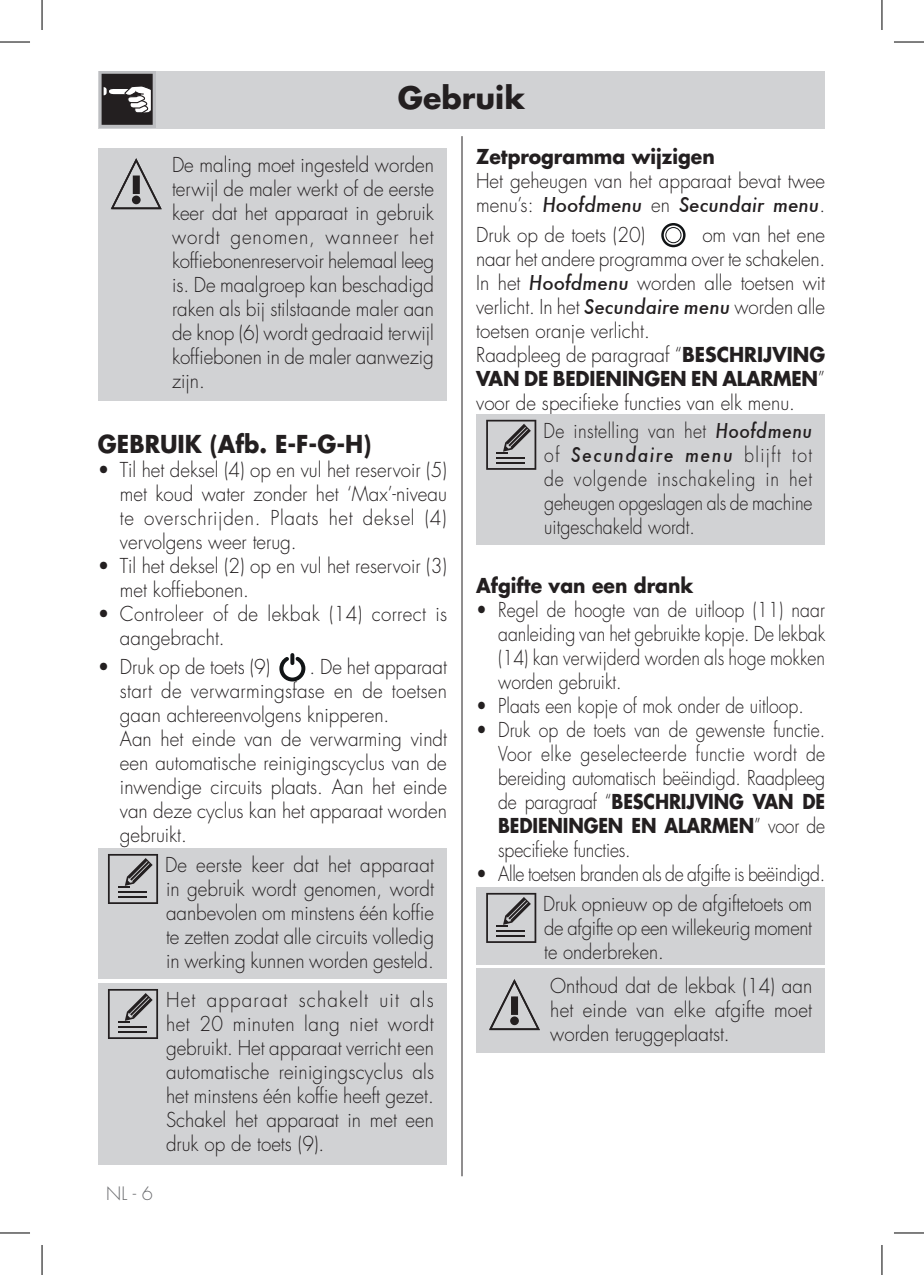
<style>
.page{position:relative;width:924px;height:1275px;background:#fff}
.page>*{position:absolute;margin:0;border:0;box-sizing:border-box;transform-origin:0 0}
.t1{font:700 30px "Futura";color:#231f20}
.t2{font:700 24px "Futura";color:#231f20;scale:.94 1}
.t3{font:300 20px/24px "Futura";color:#231f20;scale:.94 1}
.t4{font:300 20px/24px "Futura";color:#231f20;text-align:justify;scale:.88 1}
.t5{font:300 20px/24px "Futura";color:#231f20;scale:.92 1}
.t6{font:700 20px "Futura";color:#231f20;scale:.94 1}
.t7{font:300 18px "Futura";color:#6d6e71}
.s1{font-weight:500;font-style:italic}
.s2{font-weight:700}
</style>
<div class="page">
<hr style="left:461px;top:136px;width:1px;height:1040px;background:#231f20">
<div style="left:99px;top:71px;width:725px;height:58px;background:#d1d2d4"></div>
<div style="left:661px;top:223px;width:24px;height:24px;border:2px solid #111416;border-radius:50%"></div>
<div style="left:665px;top:227px;width:16px;height:16px;border:1px solid #111416;border-radius:50%"></div>
<div style="left:476px;top:414px;width:348px;height:131px;background:#d1d2d4"></div>
<svg style="left:486px;top:420px;width:50px;height:50px"></svg>
<div style="left:476px;top:887px;width:348px;height:78px;background:#d1d2d4"></div>
<svg style="left:486px;top:893px;width:50px;height:50px"></svg>
<div style="left:476px;top:969px;width:348px;height:84px;background:#d1d2d4"></div>
<svg style="left:489px;top:979px;width:50px;height:51px"></svg>
<div style="left:98px;top:148px;width:348px;height:252px;background:#d1d2d4"></div>
<svg style="left:110px;top:158px;width:52px;height:51px"></svg>
<svg style="left:279px;top:653px;width:27px;height:29px"></svg>
<div style="left:98px;top:848px;width:348px;height:131px;background:#d1d2d4"></div>
<svg style="left:108px;top:854px;width:50px;height:50px"></svg>
<div style="left:98px;top:983px;width:348px;height:181px;background:#d1d2d4"></div>
<svg style="left:108px;top:989px;width:50px;height:50px"></svg>
<svg style="left:99px;top:71px;width:56px;height:57px"></svg>
<svg style="left:102px;top:74px;width:51px;height:51px;background:#4f4b4c"></svg>
<hr style="left:0;top:42px;width:30px;height:1px;background:#000">
<hr style="left:893px;top:42px;width:30px;height:1px;background:#000">
<hr style="left:0;top:1232px;width:30px;height:1px;background:#000">
<hr style="left:893px;top:1232px;width:30px;height:1px;background:#000">
<hr style="left:42px;top:0;width:1px;height:30px;background:#000">
<hr style="left:42px;top:1245px;width:1px;height:30px;background:#000">
<hr style="left:881px;top:0;width:1px;height:30px;background:#000">
<hr style="left:881px;top:1245px;width:1px;height:30px;background:#000">
<h1 class="t1" style="left:397px;top:84px;width:129px">Gebruik</h1>
<p class="t3" style="left:172px;top:154px;width:280px;text-align:justify">De maling moet ingesteld worden terwijl de maler werkt of de eerste keer dat het apparaat in gebruik wordt genomen, wanneer het koffiebonenreservoir helemaal leeg is. De maalgroep kan beschadigd raken als bij stilstaande maler aan de knop (6) wordt gedraaid terwijl koffiebonen in de maler aanwezig zijn.</p>
<p class="t2" style="left:98px;top:433px;width:292px">GEBRUIK (Afb. E-F-G-H)</p>
<p class="t3" style="left:120px;top:459px;width:349px;text-align:justify;text-indent:-22px">• Til het deksel (4) op en vul het reservoir (5) met koud water zonder het ‘Max’-niveau te overschrijden. Plaats het deksel (4) vervolgens weer terug.</p>
<p class="t3" style="left:120px;top:555px;width:349px;text-indent:-22px">• Til het deksel (2) op en vul het reservoir (3) met koffiebonen.</p>
<p class="t3" style="left:120px;top:603px;width:349px;text-indent:-22px">• Controleer of de lekbak (14) correct is aangebracht.</p>
<p class="t3" style="left:98px;top:656px;width:185px">• Druk op de toets (9)</p>
<p class="t3" style="left:120px;top:656px;width:349px;text-indent:189px">. De het apparaat start de verwarmingsfase en de toetsen gaan achtereenvolgens knipperen.<br>Aan het einde van de verwarming vindt een automatische reinigingscyclus van de inwendige circuits plaats. Aan het einde van deze cyclus kan het apparaat worden gebruikt.</p>
<p class="t3" style="left:165px;top:854px;width:287px;text-align:justify">De eerste keer dat het apparaat in gebruik wordt genomen, wordt aanbevolen om minstens één koffie te zetten zodat alle circuits volledig in werking kunnen worden gesteld.</p>
<p class="t3" style="left:166px;top:989px;width:286px;text-align:justify">Het apparaat schakelt uit als het 20 minuten lang niet wordt gebruikt. Het apparaat verricht een automatische reinigingscyclus als het minstens één koffie heeft gezet.<br>Schakel het apparaat in met een druk op de toets (9).</p>
<p class="t7" style="left:106px;top:1184px;width:48px">NL - 6</p>
<p class="t6" style="left:476px;top:147px;width:255px">Zetprogramma wijzigen</p>
<p class="t3" style="left:476px;top:170px;width:372px">Het geheugen van het apparaat bevat twee menu’s: <span class="s1">Hoofdmenu</span> en <span class="s1">Secundair menu</span>.</p>
<p class="t3" style="left:476px;top:224px;width:181px">Druk op de toets (20)</p>
<p class="t3" style="left:476px;top:224px;width:373px;text-indent:226px">om van het ene naar het andere programma over te schakelen.<br>In het <span class="s1">Hoofdmenu</span> worden alle toetsen wit verlicht. In het <span class="s1">Secundaire menu</span> worden alle toetsen oranje verlicht.<br>Raadpleeg de paragraaf “<span class="s2">BESCHRIJVING VAN DE BEDIENINGEN EN ALARMEN</span>” voor de specifieke functies van elk menu.</p>
<p class="t4" style="left:543px;top:420px;width:307px">De instelling van het <span class="s1">Hoofdmenu </span>of <span class="s1">Secundaire menu</span> blijft tot de volgende inschakeling in het geheugen opgeslagen als de machine uitgeschakeld wordt.</p>
<p class="t6" style="left:476px;top:576px;width:232px">Afgifte van een drank</p>
<p class="t4" style="left:498px;top:599px;width:373px;text-indent:-22px">• Regel de hoogte van de uitloop (11) naar aanleiding van het gebruikte kopje. De lekbak (14) kan verwijderd worden als hoge mokken worden gebruikt.</p>
<p class="t4" style="left:476px;top:695px;width:374px">• Plaats een kopje of mok onder de uitloop.</p>
<p class="t4" style="left:498px;top:719px;width:373px;text-indent:-22px">• Druk op de toets van de gewenste functie.<br>Voor elke geselecteerde functie wordt de bereiding automatisch beëindigd. Raadpleeg de paragraaf “<span class="s2">BESCHRIJVING VAN DE BEDIENINGEN EN ALARMEN</span>” voor de specifieke functies.</p>
<p class="t4" style="left:543px;top:860px;width:322px;line-height:29.8px;text-indent:-67px">• Alle toetsen branden als de afgifte is beëindigd.<br>Druk opnieuw op de afgiftetoets om</p>
<p class="t5" style="left:544px;top:917px;width:292px">de afgifte op een willekeurig moment te onderbreken.</p>
<p class="t3" style="left:550px;top:975px;width:280px;text-align:justify">Onthoud dat de lekbak (14) aan het einde van elke afgifte moet worden teruggeplaatst.</p>
</div>
